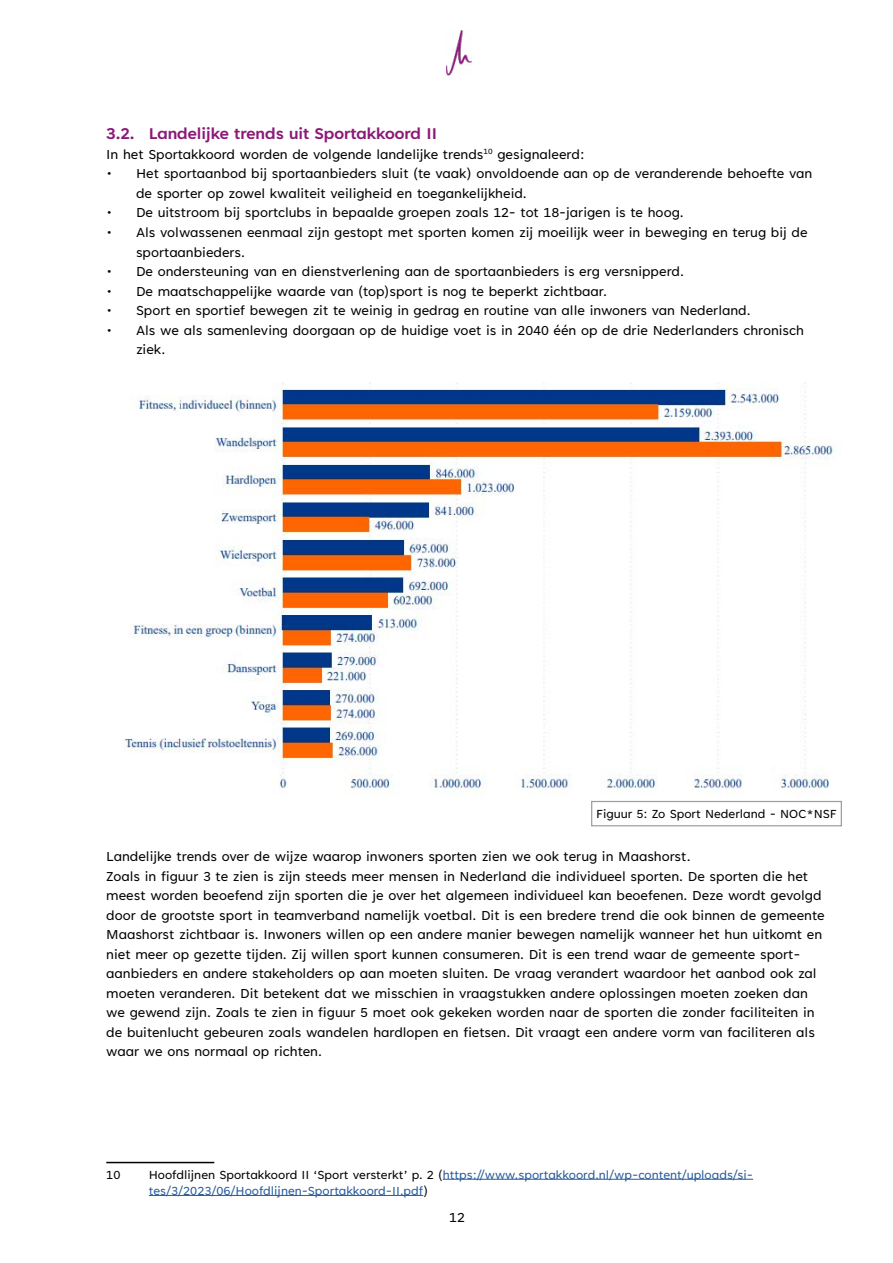
<style>
.page{position:relative;width:893px;height:1263px;background:#fff}
.page>*{position:absolute;margin:0;border:0;box-sizing:border-box;transform-origin:0 0}
.t1{font:700 18px "Tenorite";color:#8c1978}
.t2{font:15px/19.5px "Tenorite";color:#000}
.t3{font:13.5px/16.2px "Tenorite";color:#275b9b}
.t4{font:13.5px "Tenorite";color:#000}
.s1{color:#000}
</style>
<div class="page">
<img style="left:447px;top:30px;width:25px;height:45px">
<hr style="left:106px;top:1162px;width:108px;height:1px;background:#000">
<hr style="left:443px;top:1179px;width:310px;height:1px;background:#275b9b">
<hr style="left:149px;top:1195px;width:274px;height:1px;background:#275b9b">
<img style="left:123px;top:383px;width:713px;height:412px">
<div style="left:591px;top:801px;width:251px;height:25px;border:1px solid #9d9d9c"></div>
<p class="t1" style="left:106px;top:125px;width:332px">3.2. Landelijke trends uit Sportakkoord II</p>
<p class="t2" style="left:106px;top:145px;width:480px">In het Sportakkoord worden de volgende landelijke trends<sup>10</sup> gesignaleerd:</p>
<p class="t2" style="left:136px;top:165px;width:678px;text-indent:-30px">• Het sportaanbod bij sportaanbieders sluit (te vaak) onvoldoende aan op de veranderende behoefte van de sporter op zowel kwaliteit veiligheid en toegankelijkheid.</p>
<p class="t2" style="left:106px;top:204px;width:579px">• De uitstroom bij sportclubs in bepaalde groepen zoals 12- tot 18-jarigen is te hoog.</p>
<p class="t2" style="left:136px;top:223px;width:673px;text-indent:-30px">• Als volwassenen eenmaal zijn gestopt met sporten komen zij moeilijk weer in beweging en terug bij de sportaanbieders.</p>
<p class="t2" style="left:106px;top:262px;width:579px">• De ondersteuning van en dienstverlening aan de sportaanbieders is erg versnipperd.</p>
<p class="t2" style="left:106px;top:282px;width:502px">• De maatschappelijke waarde van (top)sport is nog te beperkt zichtbaar.</p>
<p class="t2" style="left:106px;top:301px;width:646px">• Sport en sportief bewegen zit te weinig in gedrag en routine van alle inwoners van Nederland.</p>
<p class="t2" style="left:136px;top:321px;width:669px;text-indent:-30px">• Als we als samenleving doorgaan op de huidige voet is in 2040 één op de drie Nederlanders chronisch ziek.</p>
<p class="t4" style="left:596px;top:807px;width:242px">Figuur 5: Zo Sport Nederland - NOC*NSF</p>
<p class="t2" style="left:106px;top:847px;width:720px">Landelijke trends over de wijze waarop inwoners sporten zien we ook terug in Maashorst.<br>Zoals in figuur 3 te zien is zijn steeds meer mensen in Nederland die individueel sporten. De sporten die het meest worden beoefend zijn sporten die je over het algemeen individueel kan beoefenen. Deze wordt gevolgd door de grootste sport in teamverband namelijk voetbal. Dit is een bredere trend die ook binnen de gemeente Maashorst zichtbaar is. Inwoners willen op een andere manier bewegen namelijk wanneer het hun uitkomt en niet meer op gezette tijden. Zij willen sport kunnen consumeren. Dit is een trend waar de gemeente sport&shy;aanbieders en andere stakeholders op aan moeten sluiten. De vraag verandert waardoor het aanbod ook zal moeten veranderen. Dit betekent dat we misschien in vraagstukken andere oplossingen moeten zoeken dan we gewend zijn. Zoals te zien in figuur 5 moet ook gekeken worden naar de sporten die zonder faciliteiten in de buitenlucht gebeuren zoals wandelen hardlopen en fietsen. Dit vraagt een andere vorm van faciliteren als waar we ons normaal op richten.</p>
<p class="t4" style="left:106px;top:1167px;width:16px">10</p>
<p class="t3" style="left:149px;top:1167px;width:606px"><span class="s1">Hoofdlijnen Sportakkoord II ‘Sport versterkt’ p. 2 (</span>https://www.sportakkoord.nl/wp-content/uploads/si&shy;tes/3/2023/06/Hoofdlijnen-Sportakkoord-II.pdf<span class="s1">)</span></p>
<p class="t2" style="left:449px;top:1208px;width:17px">12</p>
</div>
